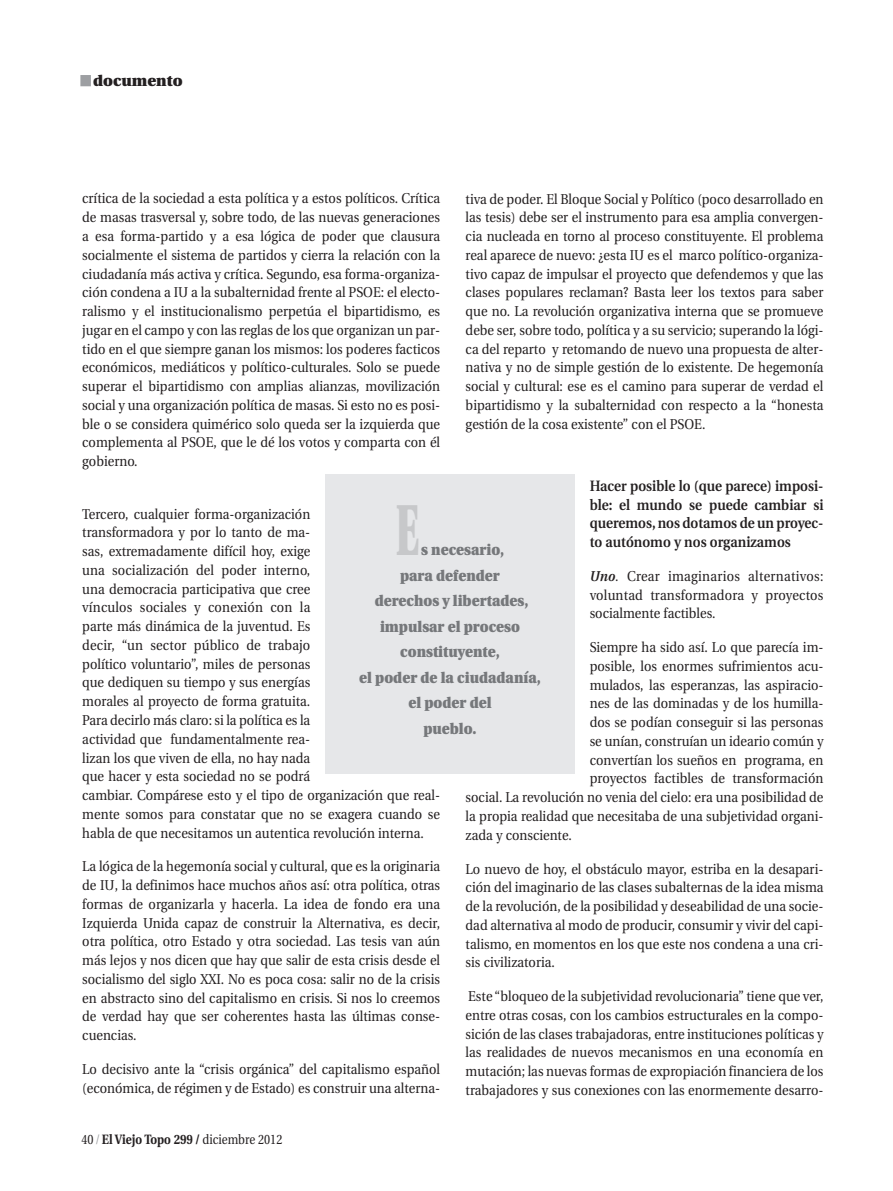
<style>
.page{position:relative;width:893px;height:1191px;background:#fff}
.page>*{position:absolute;margin:0;border:0;box-sizing:border-box;transform-origin:0 0}
.t1{font:900 72px "Utopia";color:#c7c8ca;scale:.5 1}
.t2{font:600 15px/18.8px "Utopia";color:#231f20;text-align:justify;scale:.9 1}
.t3{font:900 15px "Utopia";color:#76787b;scale:.9 1}
.t4{font:900 15px "Utopia";color:#231f20}
.t5{font:14.25px/18.8px "Utopia";color:#231f20;text-align:justify;scale:.9 1}
.t6{font:13.5px "Utopia";color:#231f20;scale:.85 1}
.s1{font-weight:600;font-style:italic}
.s2{font-style:italic}
.s3{color:#9d9fa2}
.s4{font-weight:700}
</style>
<div class="page">
<div style="left:80px;top:75px;width:11px;height:11px;background:#9d9fa2"></div>
<div style="left:325px;top:474px;width:250px;height:299px;background:#e6e7e9"></div>
<p class="t4" style="left:93px;top:75px;width:91px">documento</p>
<p class="t5" style="left:82px;top:190px;width:399px">crítica de la sociedad a esta política y a estos políticos. Crítica de masas trasversal y, sobre todo, de las nuevas generaciones a esa forma-partido y a esa lógica de poder que clausura socialmente el sistema de partidos y cierra la relación con la ciudadanía más activa y crítica. Segundo, esa forma-organiza&shy;ción condena a IU a la subalternidad frente al PSOE: el electo&shy;ralismo y el institucionalismo perpetúa el bipartidismo, es jugar en el campo y con las reglas de los que organizan un par&shy;tido en el que siempre ganan los mismos: los poderes facticos económicos, mediáticos y político-culturales. Solo se puede superar el bipartidismo con amplias alianzas, movilización social y una organización política de masas. Si esto no es posi&shy;ble o se considera quimérico solo queda ser la izquierda que complementa al PSOE, que le dé los votos y comparta con él gobierno.</p>
<p class="t5" style="left:82px;top:505px;width:399px;text-align:left">Tercero, cualquier forma-organización<br>transformadora y por lo tanto de ma -<br>sas, extremadamente difícil hoy, exige<br>una socialización del poder interno,<br>una democracia participativa que cree<br>vínculos sociales y conexión con la<br>parte más dinámica de la juventud. Es<br>decir, “un sector público de trabajo<br>político voluntario”, miles de personas<br>que dediquen su tiempo y sus energías<br>morales al proyecto de forma gratuita.<br>Para decirlo más claro: si la política es la<br>actividad que fundamentalmente rea-<br>lizan los que viven de ella, no hay nada<br>que hacer y esta sociedad no se podrá<br>cambiar. Compárese esto y el tipo de organización que real&shy;mente somos para constatar que no se exagera cuando se habla de que necesitamos un autentica revolución interna.</p>
<p class="t5" style="left:82px;top:858px;width:399px">La lógica de la hegemonía social y cultural, que es la originaria de IU, la definimos hace muchos años así: otra política, otras formas de organizarla y hacerla. La idea de fondo era una Izquierda Unida capaz de construir la Alternativa, es decir, otra política, otro Estado y otra sociedad. Las tesis van aún más lejos y nos dicen que hay que salir de esta crisis desde el socialismo del siglo XXI. No es poca cosa: salir no de la crisis en abstracto sino del capitalismo en crisis. Si nos lo creemos de verdad hay que ser coherentes hasta las últimas conse&shy;cuencias.</p>
<p class="t5" style="left:82px;top:1060px;width:399px">Lo decisivo ante la “crisis orgánica” del capitalismo español (económica, de régimen y de Estado) es construir una alterna-</p>
<p class="t5" style="left:466px;top:191px;width:399px">tiva de poder. El Bloque Social y Político (poco desarrollado en las tesis) debe ser el instrumento para esa amplia convergen&shy;cia nucleada en torno al proceso constituyente. El problema real aparece de nuevo: ¿esta IU es el marco político-organiza&shy;tivo capaz de impulsar el proyecto que defendemos y que las clases populares reclaman? Basta leer los textos para saber que no. La revolución organizativa interna que se promueve debe ser, sobre todo, política y a su servicio; superando la lógi&shy;ca del reparto y retomando de nuevo una propuesta de alter&shy;nativa y no de simple gestión de lo existente. De hegemonía social y cultural: ese es el camino para superar de verdad el bipartidismo y la subalternidad con respecto a la “honesta gestión de la cosa existente” con el PSOE.</p>
<p class="t2" style="left:590px;top:477px;width:261px">Hacer posible lo (que parece) imposi&shy;ble: el mundo se puede cambiar si queremos, nos dotamos de un proyec&shy;to autónomo y nos organizamos</p>
<p class="t5" style="left:590px;top:568px;width:261px"><span class="s1">Uno</span><span class="s2">.</span> Crear imaginarios alternativos: voluntad transformadora y proyectos socialmente factibles.</p>
<p class="t5" style="left:590px;top:639px;width:261px">Siempre ha sido así. Lo que parecía im -</p>
<p class="t5" style="left:590px;top:658px;width:261px">posible, los enormes sufrimientos acu-</p>
<p class="t5" style="left:590px;top:676px;width:261px">mulados, las esperanzas, las aspiracio-</p>
<p class="t5" style="left:590px;top:695px;width:261px">nes de las dominadas y de los humilla-</p>
<p class="t5" style="left:590px;top:714px;width:261px">dos se podían conseguir si las personas</p>
<p class="t5" style="left:590px;top:733px;width:261px">se unían, construían un ideario común y</p>
<p class="t5" style="left:590px;top:751px;width:261px">convertían los sueños en programa, en</p>
<p class="t5" style="left:590px;top:770px;width:261px">proyectos factibles de transformación</p>
<p class="t5" style="left:466px;top:789px;width:399px">social. La revolución no venia del cielo: era una posibilidad de</p>
<p class="t5" style="left:466px;top:808px;width:399px">la propia realidad que necesitaba de una subjetividad organi-</p>
<p class="t5" style="left:466px;top:826px;width:119px">zada y consciente.</p>
<p class="t5" style="left:466px;top:860px;width:399px">Lo nuevo de hoy, el obstáculo mayor, estriba en la desapari&shy;ción del imaginario de las clases subalternas de la idea misma de la revolución, de la posibilidad y deseabilidad de una socie&shy;dad alternativa al modo de producir, consumir y vivir del capi&shy;talismo, en momentos en los que este nos condena a una cri&shy;sis civilizatoria.</p>
<p class="t5" style="left:466px;top:988px;width:399px">Este “bloqueo de la subjetividad revolucionaria” tiene que ver, entre otras cosas, con los cambios estructurales en la compo&shy;sición de las clases trabajadoras, entre instituciones políticas y las realidades de nuevos mecanismos en una economía en mutación; las nuevas formas de expropiación financiera de los trabajadores y sus conexiones con las enormemente desarro-</p>
<h1 class="t1" style="left:396px;top:501px;width:48px">E</h1>
<p class="t3" style="left:421px;top:544px;width:94px">s necesario,</p>
<p class="t3" style="left:400px;top:569px;width:112px">para defender</p>
<p class="t3" style="left:375px;top:595px;width:172px">derechos y libertades,</p>
<p class="t3" style="left:380px;top:620px;width:157px">impulsar el proceso</p>
<p class="t3" style="left:400px;top:646px;width:112px">constituyente,</p>
<p class="t3" style="left:359px;top:671px;width:203px">el poder de la ciudadanía,</p>
<p class="t3" style="left:408px;top:697px;width:94px">el poder del</p>
<p class="t3" style="left:423px;top:722px;width:61px">pueblo.</p>
<p class="t6" style="left:82px;top:1133px;width:238px">40 <span class="s3">/</span><span class="s4">El Viejo Topo 299 /</span> diciembre 2012</p>
</div>
